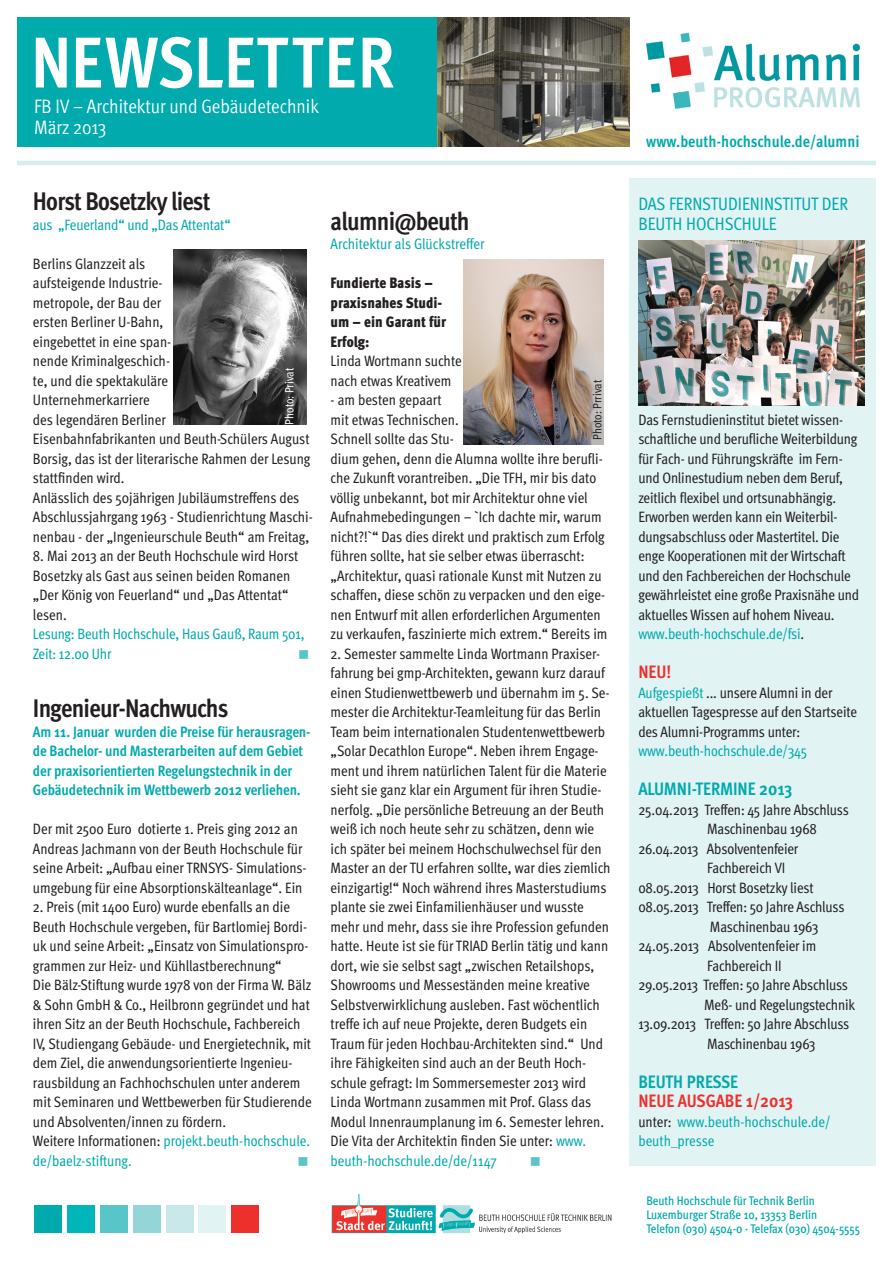
<style>
.page{position:relative;width:893px;height:1263px;background:#fff}
.page>*{position:absolute;margin:0;border:0;box-sizing:border-box;transform-origin:0 0}
.t1{font:700 72px "Meta Cond";letter-spacing:.015em;color:#fff}
.Fließtext{font:700 25.5px "Meta Cond";letter-spacing:-.03em;color:#231f20}
.Überschrift{font:700 25.5px "Meta Cond";letter-spacing:-.03em;color:#231f20}
.t2{font:19.5px "Meta Cond Normal";color:#fff}
.Fließtext-2{font:18px/19.5px "Meta Cond";color:#00aaad}
.Fließtext-3{font:700 18px "Meta Cond";color:#00aaad}
.Fließtext-4{font:700 18px "Meta Cond";letter-spacing:-.005em;color:#ee302d}
.t3{font:700 16.2px "Meta Cond";color:#00aaad}
.Überschrift-2{font:15px/19.5px "Meta Cond";color:#231f20}
.Fließtext-5{font:15px/19.5px "Meta Cond";letter-spacing:-.01em;color:#231f20}
.Fließtext-6{font:15px/19.5px "Meta Cond";letter-spacing:-.005em;color:#00aaad}
.Fließtext-7{font:700 15px/19.5px "Meta Cond";letter-spacing:-.01em;color:#00aaad}
.Überschrift-3{font:15px/19.5px "Meta Cond Black LF";color:#231f20}
.Überschrift-4{font:15px "Meta Cond";letter-spacing:-.01em;color:#00aaad}
.Fließtext-8{font:15px "Wingdings";color:#58c5c8}
.Überschrift-5{font:15px "Wingdings";color:#58c5c8}
.t4{font:500 12.6px "Meta Cond";color:#00aaad}
.BU{font:12px "Meta Cond";color:#231f20}
.BU-2{font:12px "Meta Cond";color:#fff}
.s1{color:#00aaad}
.s2{color:#231f20}
.s3{font-family:"Meta Cond"}
</style>
<div class="page">
<div style="left:629px;top:179px;width:247px;height:987px;background:#e2f3f4"></div>
<div style="left:232px;top:1205px;width:27px;height:27px;background:#ee302d"></div>
<div style="left:199px;top:1205px;width:27px;height:27px;background:#e2f3f4"></div>
<div style="left:166px;top:1205px;width:27px;height:27px;background:#c8e8ea"></div>
<div style="left:133px;top:1205px;width:27px;height:27px;background:#94d5d8"></div>
<div style="left:100px;top:1205px;width:28px;height:27px;background:#58c5c8"></div>
<div style="left:67px;top:1205px;width:28px;height:27px;background:#00b6ba"></div>
<div style="left:34px;top:1205px;width:28px;height:27px;background:#00aaad"></div>
<img style="left:332px;top:1194px;width:280px;height:40px">
<hr style="left:17px;top:161px;width:859px;height:4px;background:#d6eeef">
<div style="left:17px;top:17px;width:595px;height:130px;background:#00aaad"></div>
<img style="left:438px;top:17px;width:191px;height:130px">
<img style="left:646px;top:32px;width:215px;height:77px">
<img style="left:638px;top:240px;width:226px;height:165px">
<img style="left:173px;top:249px;width:133px;height:175px">
<img style="left:463px;top:259px;width:141px;height:185px">
<p class="t1" style="left:31px;top:21px;width:365px">NEWSLETTER</p>
<p class="t2" style="left:34px;top:96px;width:286px">FB IV – Architektur und Gebäudetechnik</p>
<p class="t2" style="left:34px;top:117px;width:74px">März 2013</p>
<p class="Überschrift" style="left:33px;top:187px;width:179px">Horst Bosetzky liest</p>
<p class="Überschrift-4" style="left:33px;top:216px;width:199px">aus „Feuerland“ und „Das Attentat“</p>
<p class="Überschrift-2" style="left:33px;top:254px;width:279px">Berlins Glanzzeit als<br>aufsteigende Industrie-<br>metropole, der Bau der<br>ersten Berliner U-Bahn,<br>eingebettet in eine span-<br>nende Kriminalgeschich-<br>te, und die spektakuläre<br>Unternehmerkarriere<br>des legendären Berliner<br>Eisenbahnfabrikanten und Beuth-Schülers August<br>Borsig, das ist der literarische Rahmen der Lesung stattfinden wird.</p>
<p class="Überschrift-2" style="left:33px;top:488px;width:281px">Anlässlich des 50jährigen Jubiläumstreffens des<br>Abschlussjahrgang 1963 - Studienrichtung Maschi&shy;nenbau - der „Ingenieurschule Beuth“ am Freitag,</p>
<p class="Überschrift-2" style="left:33px;top:546px;width:273px">8. Mai 2013 an der Beuth Hochschule wird Horst Bosetzky als Gast aus seinen beiden Romanen „Der König von Feuerland“ und „Das Attentat“ lesen.<br><span class="s1">Lesung: Beuth Hochschule, Haus Gauß, Raum 501, Zeit: 12.00 Uhr</span></p>
<p class="BU-2" style="left:283px;top:425px;width:58px;rotate:-90deg">Photo: Privat</p>
<p class="Überschrift-5" style="left:298px;top:646px;width:13px">■</p>
<p class="Fließtext" style="left:33px;top:693px;width:197px">Ingenieur-Nachwuchs</p>
<p class="Fließtext-7" style="left:33px;top:721px;width:279px">Am 11. Januar wurden die Preise für herausragen&shy;de Bachelor- und Masterarbeiten auf dem Gebiet der praxisorientierten Regelungstechnik in der Gebäudetechnik im Wettbewerb 2012 verliehen.</p>
<p class="Fließtext-5" style="left:33px;top:819px;width:275px">Der mit 2500 Euro dotierte 1. Preis ging 2012 an Andreas Jachmann von der Beuth Hochschule für seine Arbeit: „Aufbau einer TRNSYS- Simulations&shy;umgebung für eine Absorptionskälteanlage“. Ein</p>
<p class="Fließtext-5" style="left:33px;top:897px;width:277px">2. Preis (mit 1400 Euro) wurde ebenfalls an die Beuth Hochschule vergeben, für Bartlomiej Bordi&shy;uk und seine Arbeit: „Einsatz von Simulationspro&shy;grammen zur Heiz- und Kühllastberechnung“</p>
<p class="Fließtext-5" style="left:33px;top:975px;width:280px">Die Bälz-Stiftung wurde 1978 von der Firma W. Bälz &amp; Sohn GmbH &amp; Co., Heilbronn gegründet und hat ihren Sitz an der Beuth Hochschule, Fachbereich IV, Studiengang Gebäude- und Energietechnik, mit dem Ziel, die anwendungsorientierte Ingenieu&shy;rausbildung an Fachhochschulen unter anderem mit Seminaren und Wettbewerben für Studierende und Absolventen/innen zu fördern.</p>
<p class="Fließtext-6" style="left:33px;top:1131px;width:279px"><span class="s2">Weitere Informationen:</span> projekt.beuth-hochschule. de/baelz-stiftung.</p>
<p class="Fließtext-8" style="left:298px;top:1153px;width:13px">■</p>
<p class="Fließtext" style="left:331px;top:206px;width:141px">alumni@beuth</p>
<p class="Fließtext-6" style="left:331px;top:234px;width:156px">Architektur als Glückstreffer</p>
<p class="Überschrift-3" style="left:331px;top:273px;width:104px">Fundierte Basis –</p>
<p class="Überschrift-3" style="left:331px;top:293px;width:133px">praxisnahes Studi&shy;um – ein Garant für<br>Erfolg:<br><span class="s3">Linda Wortmann suchte nach etwas Kreativem</span></p>
<p class="Überschrift-2" style="left:331px;top:390px;width:278px">- am besten gepaart<br>mit etwas Technischen.<br>Schnell sollte das Stu-<br>dium gehen, denn die Alumna wollte ihre berufli&shy;che Zukunft vorantreiben. „Die TFH, mir bis dato völlig unbekannt, bot mir Architektur ohne viel Aufnahmebedingungen – `Ich dachte mir, warum nicht?!`“ Das dies direkt und praktisch zum Erfolg führen sollte, hat sie selber etwas überrascht: „Architektur, quasi rationale Kunst mit Nutzen zu schaffen, diese schön zu verpacken und den eige&shy;nen Entwurf mit allen erforderlichen Argumenten zu verkaufen, faszinierte mich extrem.“ Bereits im</p>
<p class="Überschrift-2" style="left:331px;top:643px;width:281px">2. Semester sammelte Linda Wortmann Praxiser&shy;fahrung bei gmp-Architekten, gewann kurz darauf einen Studienwettbewerb und übernahm im 5. Se&shy;mester die Architektur-Teamleitung für das Berlin Team beim internationalen Studentenwettbewerb „Solar Decathlon Europe“. Neben ihrem Engage&shy;ment und ihrem natürlichen Talent für die Materie sieht sie ganz klar ein Argument für ihren Studie&shy;nerfolg. „Die persönliche Betreuung an der Beuth weiß ich noch heute sehr zu schätzen, denn wie ich später bei meinem Hochschulwechsel für den Master an der TU erfahren sollte, war dies ziemlich einzigartig!“ Noch während ihres Masterstudiums plante sie zwei Einfamilienhäuser und wusste mehr und mehr, dass sie ihre Profession gefunden hatte. Heute ist sie für TRIAD Berlin tätig und kann dort, wie sie selbst sagt „zwischen Retailshops, Showrooms und Messeständen meine kreative Selbstverwirklichung ausleben. Fast wöchentlich treffe ich auf neue Projekte, deren Budgets ein Traum für jeden Hochbau-Architekten sind.“ Und ihre Fähigkeiten sind auch an der Beuth Hoch&shy;schule gefragt: Im Sommersemester 2013 wird Linda Wortmann zusammen mit Prof. Glass das Modul Innenraumplanung im 6. Semester lehren.</p>
<p class="Fließtext-5" style="left:331px;top:1131px;width:257px">Die Vita der Architektin finden Sie unter: <span class="s1">www. beuth-hochschule.de/de/1147</span></p>
<p class="BU" style="left:590px;top:440px;width:62px;rotate:-90deg">Photo: Prrivat</p>
<p class="Fließtext-8" style="left:530px;top:1153px;width:13px">■</p>
<p class="t3" style="left:646px;top:132px;width:215px">www.beuth-hochschule.de/alumni</p>
<p class="Fließtext-2" style="left:638px;top:194px;width:211px">DAS FERNSTUDIENINSTITUT DER<br>BEUTH HOCHSCHULE</p>
<p class="Fließtext-5" style="left:638px;top:409px;width:222px">Das Fernstudieninstitut bietet wissen&shy;schaftliche und berufliche Weiterbildung für Fach- und Führungskräfte im Fern&shy;und Onlinestudium neben dem Beruf, zeitlich flexibel und ortsunabhängig.<br>Erworben werden kann ein Weiterbil&shy;dungsabschluss oder Mastertitel. Die enge Kooperationen mit der Wirtschaft und den Fachbereichen der Hochschule gewährleistet eine große Praxisnähe und aktuelles Wissen auf hohem Niveau.</p>
<p class="Fließtext-6" style="left:638px;top:624px;width:167px">www.beuth-hochschule.de/fsi<span class="s2">.</span></p>
<p class="Fließtext-4" style="left:638px;top:661px;width:34px">NEU!</p>
<p class="Fließtext-5" style="left:638px;top:682px;width:220px"><span class="s1">Aufgespießt</span> ... unsere Alumni in der aktuellen Tagespresse auf den Startseite des Alumni-Programms unter:</p>
<p class="Fließtext-6" style="left:638px;top:741px;width:170px">www.beuth-hochschule.de/345</p>
<p class="Fließtext-3" style="left:638px;top:778px;width:156px">ALUMNI-TERMINE 2013</p>
<p class="Fließtext-5" style="left:707px;top:799px;width:143px;text-indent:-69px">25.04.2013 Treffen: 45 Jahre Abschluss<br>Maschinenbau 1968</p>
<p class="Fließtext-5" style="left:638px;top:838px;width:162px">26.04.2013 Absolventenfeier</p>
<p class="Fließtext-5" style="left:707px;top:858px;width:80px">Fachbereich VI</p>
<p class="Fließtext-5" style="left:638px;top:877px;width:177px">08.05.2013 Horst Bosetzky liest</p>
<p class="Fließtext-5" style="left:638px;top:897px;width:208px">08.05.2013 Treffen: 50 Jahre Aschluss</p>
<p class="Fließtext-5" style="left:710px;top:916px;width:110px">Maschinenbau 1963</p>
<p class="Fließtext-5" style="left:707px;top:936px;width:111px;text-indent:-69px">24.05.2013 Absolventenfeier im<br>Fachbereich II</p>
<p class="Fließtext-5" style="left:638px;top:975px;width:211px">29.05.2013 Treffen: 50 Jahre Abschluss</p>
<p class="Fließtext-5" style="left:704px;top:994px;width:152px">Meß- und Regelungstechnik</p>
<p class="Fließtext-5" style="left:707px;top:1014px;width:144px;text-indent:-69px">13.09.2013 Treffen: 50 Jahre Abschluss<br>Maschinenbau 1963</p>
<p class="Fließtext-3" style="left:638px;top:1071px;width:101px">BEUTH PRESSE</p>
<p class="Fließtext-4" style="left:638px;top:1090px;width:157px">NEUE AUSGABE 1/2013</p>
<p class="Fließtext-6" style="left:638px;top:1111px;width:194px"><span class="s2">unter:</span> www.beuth-hochschule.de/ beuth_presse</p>
<p class="t4" style="left:646px;top:1193px;width:170px">Beuth Hochschule für Technik Berlin</p>
<p class="t4" style="left:646px;top:1207px;width:172px">Luxemburger Straße 10, 13353 Berlin</p>
<p class="t4" style="left:646px;top:1221px;width:215px">Telefon (030) 4504-0 · Telefax (030) 4504-5555</p>
</div>
